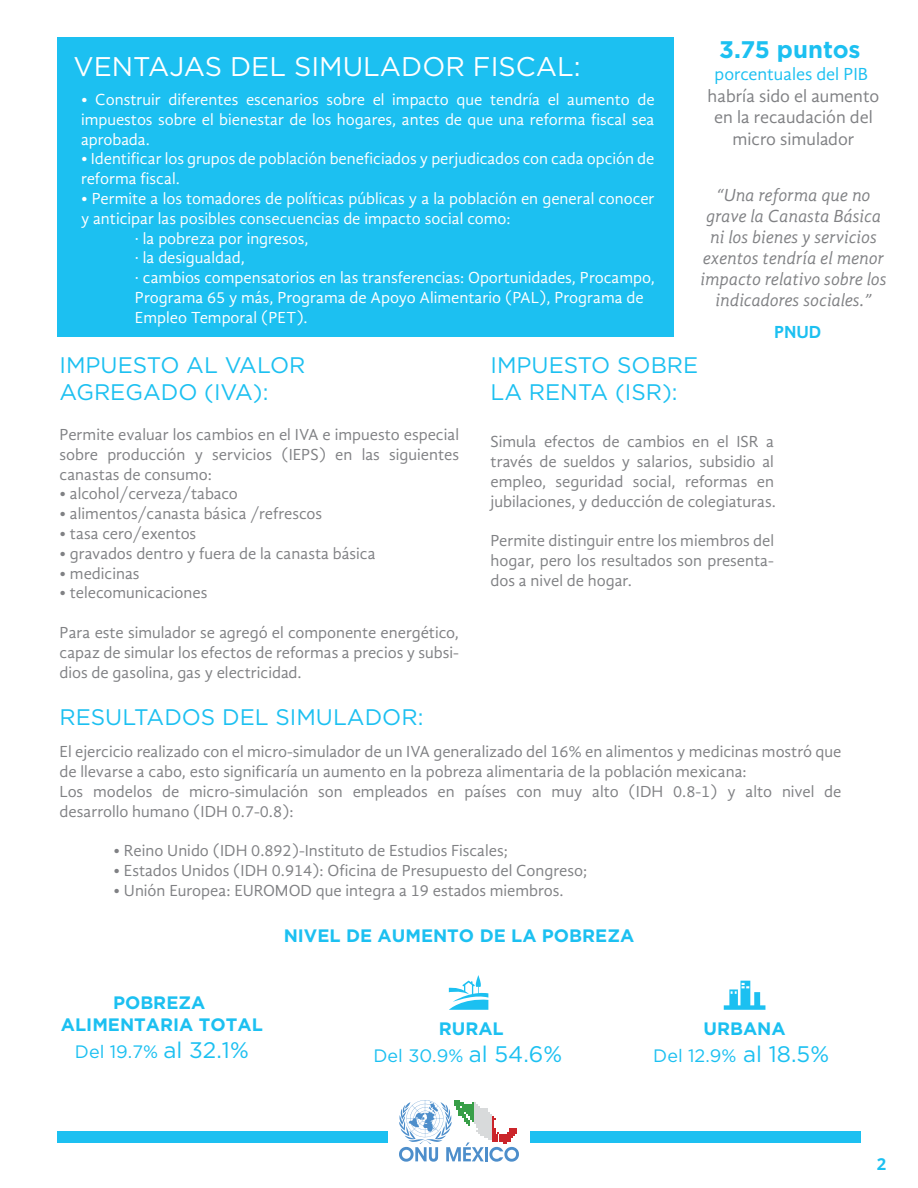
<style>
.page{position:relative;width:918px;height:1188px;background:#fff}
.page>*{position:absolute;margin:0;border:0;box-sizing:border-box;transform-origin:0 0}
.t1{font:27px "Gotham";color:#fff}
.t2{font:700 24px "Gotham";color:#1cc0f1}
.t3{font:22.5px/27px "Gotham";color:#1cc0f1}
.t4{font:italic 18px/21px "Gandhi Sans";color:#808184;text-align:center}
.t5{font:18px/27px "Gotham";color:#1cc0f1;text-align:center}
.t6{font:18px/21.6px "Gandhi Sans";color:#808184;text-align:center}
.t7{font:700 18px/21.6px "Gotham";color:#1cc0f1;text-align:center}
.t8{font:18px "Gandhi Sans";color:#1cc0f1}
.t9{font:700 18px "Gandhi Sans";color:#1cc0f1}
.t10{font:16.5px/19.8px "Gandhi Sans";color:#808184;text-align:justify}
.t11{font:16.5px/19.8px "Gandhi Sans";color:#fff;text-align:justify}
.t12{font:700 16.5px "Open Sans";color:#1cc0f1}
.s1{font-size:22.5px}
.s2{font-weight:700}
</style>
<div class="page">
<div style="left:530px;top:1131px;width:331px;height:12px;background:#1cc0f1"></div>
<div style="left:57px;top:1131px;width:331px;height:12px;background:#1cc0f1"></div>
<svg style="left:399px;top:1100px;width:120px;height:62px"></svg>
<div style="left:57px;top:38px;width:617px;height:300px;background:#1cc0f1"></div>
<svg style="left:449px;top:975px;width:39px;height:35px"></svg>
<svg style="left:724px;top:981px;width:41px;height:29px"></svg>
<h1 class="t1" style="left:73px;top:52px;width:509px">VENTAJAS DEL SIMULADOR FISCAL:</h1>
<p class="t11" style="left:81px;top:90px;width:575px">• Construir diferentes escenarios sobre el impacto que tendría el aumento de impuestos sobre el bienestar de los hogares, antes de que una reforma fiscal sea aprobada.</p>
<p class="t11" style="left:81px;top:149px;width:575px">• Identificar los grupos de población beneficiados y perjudicados con cada opción de reforma fiscal.</p>
<p class="t11" style="left:81px;top:189px;width:575px">• Permite a los tomadores de políticas públicas y a la población en general conocer</p>
<p class="t11" style="left:81px;top:208px;width:431px">y anticipar las posibles consecuencias de impacto social como:</p>
<p class="t11" style="left:135px;top:228px;width:175px">· la pobreza por ingresos,</p>
<p class="t11" style="left:135px;top:248px;width:111px">· la desigualdad,</p>
<p class="t11" style="left:135px;top:268px;width:521px">· cambios compensatorios en las transferencias: Oportunidades, Procampo,</p>
<p class="t11" style="left:135px;top:288px;width:510px">Programa 65 y más, Programa de Apoyo Alimentario (PAL), Programa de</p>
<p class="t11" style="left:135px;top:307px;width:174px">Empleo Temporal (PET).</p>
<h2 class="t2" style="left:719px;top:36px;width:143px">3.75 puntos</h2>
<p class="t8" style="left:715px;top:64px;width:155px">porcentuales del PIB</p>
<p class="t6" style="left:708px;top:85px;width:173px">habría sido el aumento en la recaudación del micro simulador</p>
<p class="t4" style="left:700px;top:184px;width:188px">“Una reforma que no grave la Canasta Básica ni los bienes y servicios exentos tendría el menor impacto relativo sobre los indicadores sociales.”</p>
<p class="t9" style="left:774px;top:321px;width:49px">PNUD</p>
<h3 class="t3" style="left:490px;top:352px;width:209px">IMPUESTO SOBRE<br>LA RENTA (ISR):</h3>
<p class="t10" style="left:490px;top:432px;width:287px;text-align:left">Simula efectos de cambios en el ISR a través de sueldos y salarios, subsidio al empleo, seguridad social, reformas en jubilaciones, y deducción de colegiaturas.</p>
<p class="t10" style="left:490px;top:531px;width:285px">Permite distinguir entre los miembros del hogar, pero los resultados son presenta&shy;dos a nivel de hogar.</p>
<h3 class="t3" style="left:60px;top:352px;width:247px">IMPUESTO AL VALOR<br>AGREGADO (IVA):</h3>
<p class="t10" style="left:60px;top:425px;width:401px">Permite evaluar los cambios en el IVA e impuesto especial sobre producción y servicios (IEPS) en las siguientes canastas de consumo:</p>
<p class="t10" style="left:60px;top:484px;width:180px">• alcohol/cerveza/tabaco</p>
<p class="t10" style="left:60px;top:504px;width:264px">• alimentos/canasta básica /refrescos</p>
<p class="t10" style="left:60px;top:524px;width:138px">• tasa cero/exentos</p>
<p class="t10" style="left:60px;top:543px;width:318px">• gravados dentro y fuera de la canasta básica</p>
<p class="t10" style="left:60px;top:563px;width:82px">• medicinas</p>
<p class="t10" style="left:60px;top:583px;width:149px">• telecomunicaciones</p>
<p class="t10" style="left:60px;top:623px;width:401px">Para este simulador se agregó el componente energético, capaz de simular los efectos de reformas a precios y subsi&shy;dios de gasolina, gas y electricidad.</p>
<h3 class="t3" style="left:60px;top:703px;width:365px">RESULTADOS DEL SIMULADOR:</h3>
<p class="t10" style="left:60px;top:742px;width:783px;text-align:left">El ejercicio realizado con el micro-simulador de un IVA generalizado del 16% en alimentos y medicinas mostró que de llevarse a cabo, esto significaría un aumento en la pobreza alimentaria de la población mexicana:<br>Los modelos de micro-simulación son empleados en países con muy alto (IDH 0.8-1) y alto nivel de desarrollo humano (IDH 0.7-0.8):</p>
<p class="t10" style="left:114px;top:841px;width:396px">• Reino Unido (IDH 0.892)-Instituto de Estudios Fiscales;</p>
<p class="t10" style="left:114px;top:861px;width:475px">• Estados Unidos (IDH 0.914): Oficina de Presupuesto del Congreso;</p>
<p class="t10" style="left:114px;top:881px;width:452px">• Unión Europea: EUROMOD que integra a 19 estados miembros.</p>
<p class="t7" style="left:61px;top:992px;width:203px">POBREZA<br>ALIMENTARIA TOTAL</p>
<p class="t5" style="left:75px;top:1038px;width:175px">Del 19.7% <span class="s1">al 32.1%</span></p>
<p class="t7" style="left:284px;top:925px;width:352px">NIVEL DE AUMENTO DE LA POBREZA</p>
<p class="t5" style="left:374px;top:1015px;width:190px"><span class="s2">RURAL<br></span>Del 30.9% <span class="s1">al 54.6%</span></p>
<p class="t5" style="left:653px;top:1015px;width:177px"><span class="s2">URBANA<br></span>Del 12.9% <span class="s1">al 18.5%</span></p>
<p class="t12" style="left:877px;top:1152px;width:11px">2</p>
</div>
